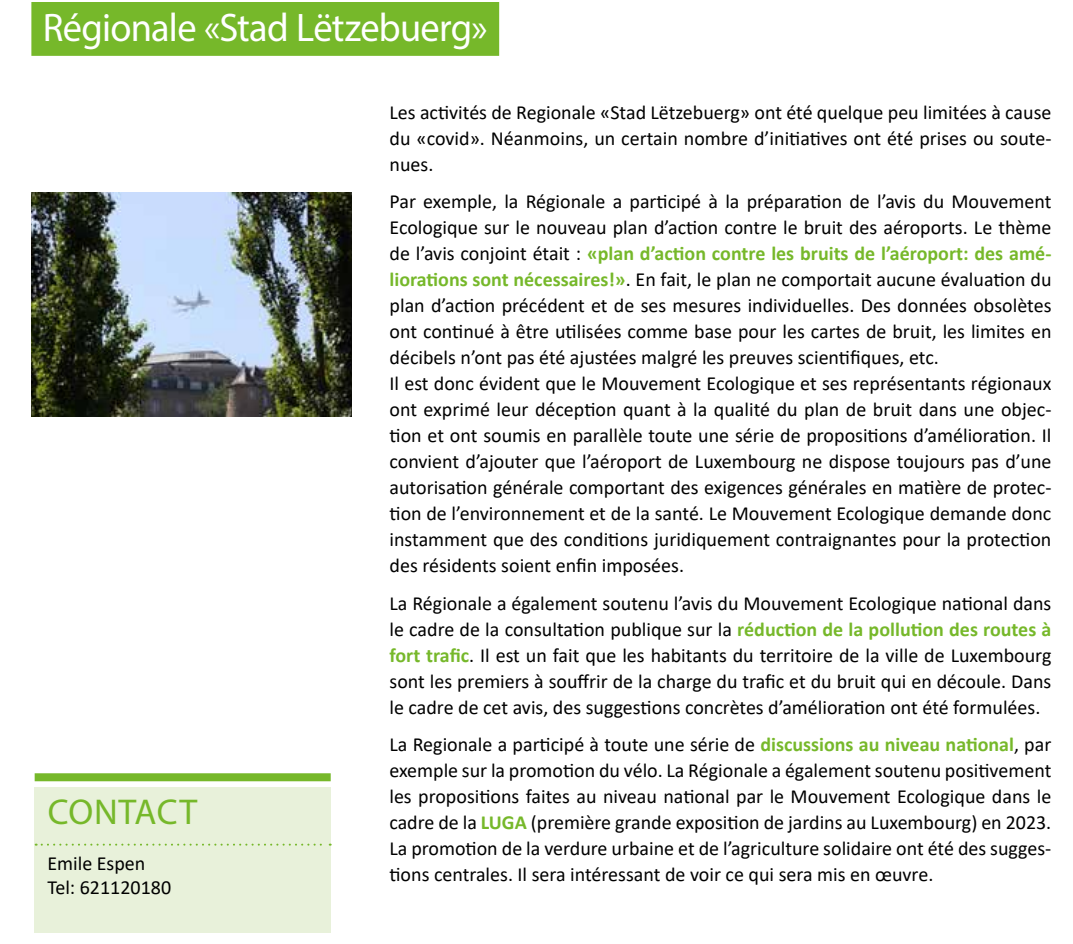
<style>
.page{position:relative;width:1073px;height:944px;background:#fff}
.page>*{position:absolute;margin:0;border:0;box-sizing:border-box;transform-origin:0 0}
.t1{font:40px "Myriad Pro";letter-spacing:-.02em;color:#fff;scale:.96 1}
.t2{font:36px "Myriad Pro";letter-spacing:.015em;color:#76b82a}
.t3{font:20px/26px "Calibri";color:#000;text-align:justify}
.s1{font-weight:700;color:#76b82a}
</style>
<div class="page">
<div style="left:31px;top:3px;width:468px;height:53px;background:#76b82a"></div>
<div style="left:35px;top:787px;width:295px;height:145px;background:#e8f1da"></div>
<div style="left:35px;top:773px;width:295px;height:8px;background:#76b82a"></div>
<svg style="left:36px;top:844px;width:294px;height:2px"></svg>
<img style="left:31px;top:193px;width:321px;height:224px">
<h1 class="t1" style="left:43px;top:3px;width:464px">Régionale «Stad Lëtzebuerg»</h1>
<h2 class="t2" style="left:48px;top:789px;width:151px">CONTACT</h2>
<p class="t3" style="left:47px;top:851px;width:125px;line-height:24px">Emile Espen<br>Tel: 621120180</p>
<p class="t3" style="left:389px;top:99px;width:663px">Les activités de Regionale «Stad Lëtzebuerg» ont été quelque peu limitées à cause du «covid». Néanmoins, un certain nombre d’initiatives ont été prises ou soute&shy;nues.</p>
<p class="t3" style="left:389px;top:188px;width:663px;text-align:left">Par exemple, la Régionale a participé à la préparation de l’avis du Mouvement Ecologique sur le nouveau plan d’action contre le bruit des aéroports. Le thème de l’avis conjoint était : <span class="s1">«plan d’action contre les bruits de l’aéroport: des amé&shy;liorations sont nécessaires!»</span>. En fait, le plan ne comportait aucune évaluation du plan d’action précédent et de ses mesures individuelles. Des données obsolètes ont continué à être utilisées comme base pour les cartes de bruit, les limites en décibels n’ont pas été ajustées malgré les preuves scientifiques, etc.<br>Il est donc évident que le Mouvement Ecologique et ses représentants régionaux ont exprimé leur déception quant à la qualité du plan de bruit dans une objec&shy;tion et ont soumis en parallèle toute une série de propositions d’amélioration. Il convient d’ajouter que l’aéroport de Luxembourg ne dispose toujours pas d’une autorisation générale comportant des exigences générales en matière de protec&shy;tion de l’environnement et de la santé. Le Mouvement Ecologique demande donc instamment que des conditions juridiquement contraignantes pour la protection des résidents soient enfin imposées.</p>
<p class="t3" style="left:389px;top:589px;width:663px">La Régionale a également soutenu l’avis du Mouvement Ecologique national dans le cadre de la consultation publique sur la <span class="s1">réduction de la pollution des routes à fort trafic</span>. Il est un fait que les habitants du territoire de la ville de Luxembourg sont les premiers à souffrir de la charge du trafic et du bruit qui en découle. Dans le cadre de cet avis, des suggestions concrètes d’amélioration ont été formulées.</p>
<p class="t3" style="left:389px;top:731px;width:663px">La Regionale a participé à toute une série de <span class="s1">discussions au niveau national</span>, par exemple sur la promotion du vélo. La Régionale a également soutenu positivement les propositions faites au niveau national par le Mouvement Ecologique dans le cadre de la <span class="s1">LUGA</span> (première grande exposition de jardins au Luxembourg) en 2023.<br>La promotion de la verdure urbaine et de l’agriculture solidaire ont été des sugges&shy;tions centrales. Il sera intéressant de voir ce qui sera mis en œuvre.</p>
</div>
